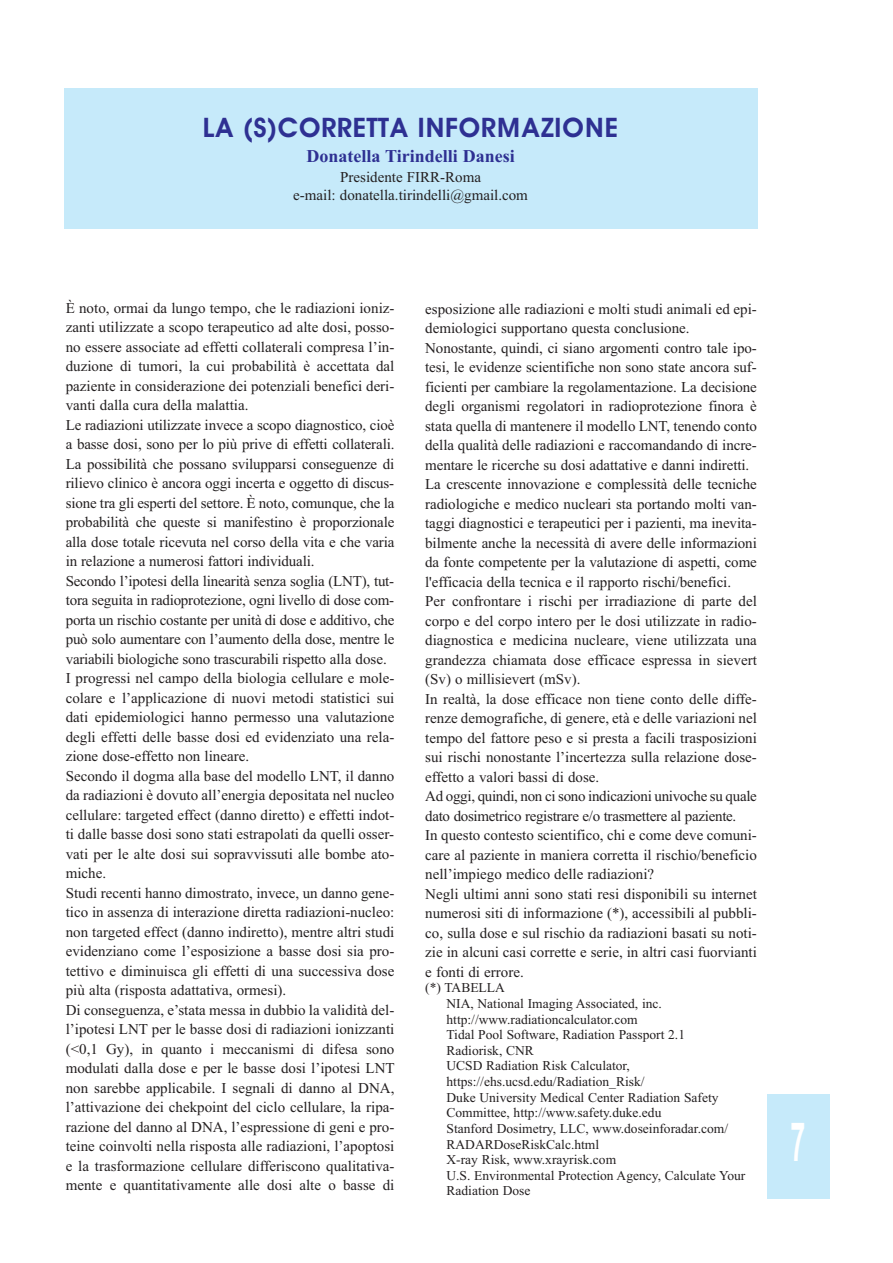
<style>
.page{position:relative;width:893px;height:1263px;background:#fff}
.page>*{position:absolute;margin:0;border:0;box-sizing:border-box;transform-origin:0 0}
.t1{font:700 54px "Arial";color:#fff;scale:.5 1}
.t2{font:600 27px "Avant Garde";color:#2e3092}
.t3{font:700 18px "Times New Roman";color:#2e3092}
.t4{font:15px/19.5px "Times New Roman";color:#231f20}
.t5{font:13.5px/15.6px "Times New Roman";color:#231f20}
</style>
<div class="page">
<div style="left:767px;top:1094px;width:62px;height:105px;background:#c6eafa"></div>
<div style="left:64px;top:88px;width:693px;height:141px;background:#c6eafa"></div>
<h2 class="t2" style="left:203px;top:112px;width:417px">LA (S)CORRETTA INFORMAZIONE</h2>
<p class="t3" style="left:306px;top:145px;width:210px">Donatella Tirindelli Danesi</p>
<p class="t4" style="left:293px;top:167px;width:236px;line-height:18px;text-align:center">Presidente FIRR-Roma<br>e-mail: donatella.tirindelli@gmail.com</p>
<p class="t4" style="left:66px;top:298px;width:330px">È noto, ormai da lungo tempo, che le radiazioni ioniz&shy;zanti utilizzate a scopo terapeutico ad alte dosi, posso&shy;no essere associate ad effetti collaterali compresa l’in&shy;duzione di tumori, la cui probabilità è accettata dal paziente in considerazione dei potenziali benefici deri&shy;vanti dalla cura della malattia.<br>Le radiazioni utilizzate invece a scopo diagnostico, cioè a basse dosi, sono per lo più prive di effetti collaterali.<br>La possibilità che possano svilupparsi conseguenze di rilievo clinico è ancora oggi incerta e oggetto di discus&shy;sione tra gli esperti del settore. È noto, comunque, che la probabilità che queste si manifestino è proporzionale alla dose totale ricevuta nel corso della vita e che varia in relazione a numerosi fattori individuali.<br>Secondo l’ipotesi della linearità senza soglia (LNT), tut&shy;tora seguita in radioprotezione, ogni livello di dose com&shy;porta un rischio costante per unità di dose e additivo, che può solo aumentare con l’aumento della dose, mentre le variabili biologiche sono trascurabili rispetto alla dose.<br>I progressi nel campo della biologia cellulare e mole&shy;colare e l’applicazione di nuovi metodi statistici sui dati epidemiologici hanno permesso una valutazione degli effetti delle basse dosi ed evidenziato una rela&shy;zione dose-effetto non lineare.<br>Secondo il dogma alla base del modello LNT, il danno da radiazioni è dovuto all’energia depositata nel nucleo cellulare: targeted effect (danno diretto) e effetti indot&shy;ti dalle basse dosi sono stati estrapolati da quelli osser&shy;vati per le alte dosi sui sopravvissuti alle bombe ato&shy;miche.<br>Studi recenti hanno dimostrato, invece, un danno gene&shy;tico in assenza di interazione diretta radiazioni-nucleo: non targeted effect (danno indiretto), mentre altri studi evidenziano come l’esposizione a basse dosi sia pro&shy;tettivo e diminuisca gli effetti di una successiva dose più alta (risposta adattativa, ormesi).<br>Di conseguenza, e’stata messa in dubbio la validità del&shy;l’ipotesi LNT per le basse dosi di radiazioni ionizzanti (&lt;0,1 Gy), in quanto i meccanismi di difesa sono modulati dalla dose e per le basse dosi l’ipotesi LNT non sarebbe applicabile. I segnali di danno al DNA, l’attivazione dei chekpoint del ciclo cellulare, la ripa&shy;razione del danno al DNA, l’espressione di geni e pro&shy;teine coinvolti nella risposta alle radiazioni, l’apoptosi e la trasformazione cellulare differiscono qualitativa&shy;mente e quantitativamente alle dosi alte o basse di</p>
<p class="t4" style="left:425px;top:299px;width:333px">esposizione alle radiazioni e molti studi animali ed epi&shy;demiologici supportano questa conclusione.<br>Nonostante, quindi, ci siano argomenti contro tale ipo&shy;tesi, le evidenze scientifiche non sono state ancora suf&shy;ficienti per cambiare la regolamentazione. La decisione degli organismi regolatori in radioprotezione finora è stata quella di mantenere il modello LNT, tenendo conto della qualità delle radiazioni e raccomandando di incre&shy;mentare le ricerche su dosi adattative e danni indiretti.<br>La crescente innovazione e complessità delle tecniche radiologiche e medico nucleari sta portando molti van&shy;taggi diagnostici e terapeutici per i pazienti, ma inevita&shy;bilmente anche la necessità di avere delle informazioni da fonte competente per la valutazione di aspetti, come l'efficacia della tecnica e il rapporto rischi/benefici.<br>Per confrontare i rischi per irradiazione di parte del corpo e del corpo intero per le dosi utilizzate in radio&shy;diagnostica e medicina nucleare, viene utilizzata una grandezza chiamata dose efficace espressa in sievert (Sv) o millisievert (mSv).<br>In realtà, la dose efficace non tiene conto delle diffe&shy;renze demografiche, di genere, età e delle variazioni nel tempo del fattore peso e si presta a facili trasposizioni sui rischi nonostante l’incertezza sulla relazione dose&shy;effetto a valori bassi di dose.<br>Ad oggi, quindi, non ci sono indicazioni univoche su quale dato dosimetrico registrare e/o trasmettere al paziente.<br>In questo contesto scientifico, chi e come deve comuni&shy;care al paziente in maniera corretta il rischio/beneficio nell’impiego medico delle radiazioni?<br>Negli ultimi anni sono stati resi disponibili su internet numerosi siti di informazione (*), accessibili al pubbli&shy;co, sulla dose e sul rischio da radiazioni basati su noti&shy;zie in alcuni casi corrette e serie, in altri casi fuorvianti e fonti di errore.</p>
<p class="t5" style="left:446px;top:980px;width:300px;text-indent:-21px">(*) TABELLA<br>NIA, National Imaging Associated, inc. http://www.radiationcalculator.com<br>Tidal Pool Software, Radiation Passport 2.1<br>Radiorisk, CNR<br>UCSD Radiation Risk Calculator, https://ehs.ucsd.edu/Radiation_Risk/<br>Duke University Medical Center Radiation Safety Committee, http://www.safety.duke.edu<br>Stanford Dosimetry, LLC, www.doseinforadar.com/ RADARDoseRiskCalc.html<br>X-ray Risk, www.xrayrisk.com<br>U.S. Environmental Protection Agency, Calculate Your Radiation Dose</p>
<h1 class="t1" style="left:790px;top:1110px;width:32px">7</h1>
</div>
